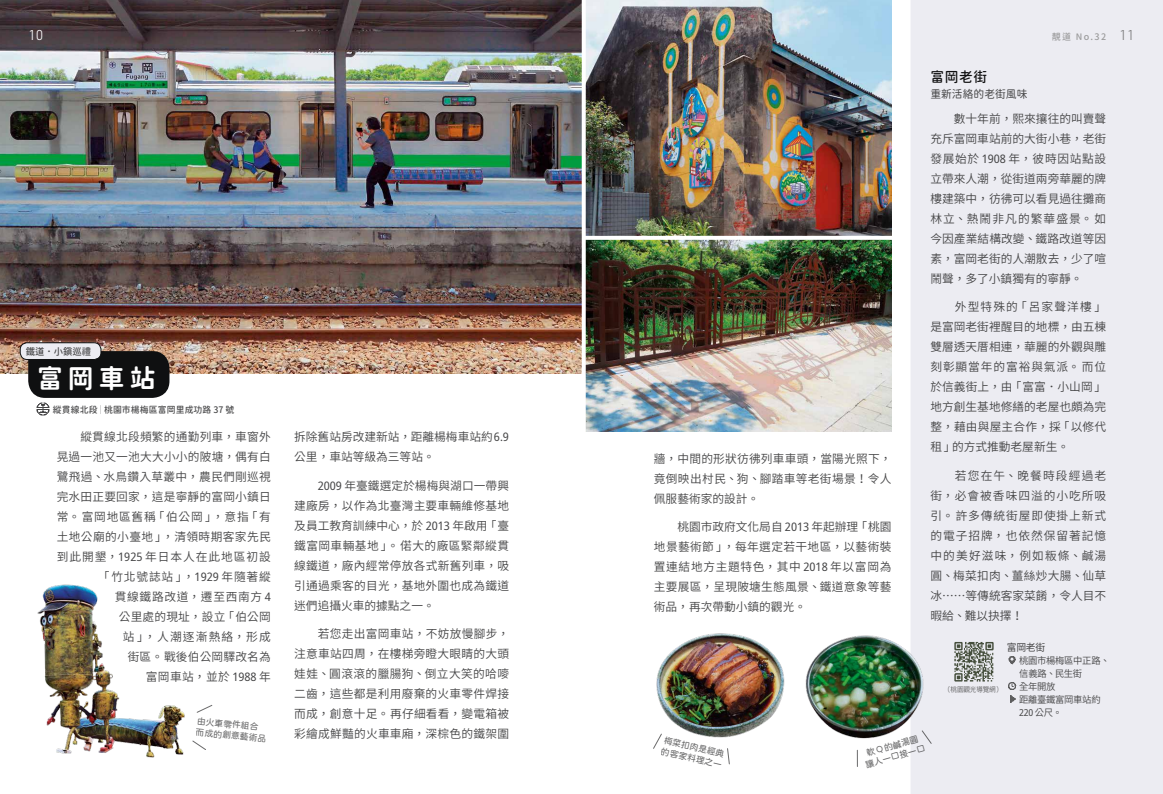
<style>
.page{position:relative;width:1163px;height:794px;background:#fff}
.page>*{position:absolute;margin:0;border:0;box-sizing:border-box;transform-origin:0 0}
.t1{font:26px "Gen Sen Rounded TW B";color:#fff}
.t2{font:14px "Gen Sen Rounded TW M";color:#101011}
.t3{font:300 14px "URWDIN";color:#fff}
.t4{font:11.7px/20px "Source Han Sans TC";letter-spacing:.02em;color:#444445;text-align:justify}
.t5{font:11.7px/20px "Source Han Sans TC";color:#444445}
.t6{font:11px "Gen Sen Rounded TW R";color:#444445}
.t7{font:10px "Source Han Sans TC";color:#444445}
.t8{font:9.5px/13px "Source Han Sans TC";letter-spacing:-.03em;color:#444445}
.t9{font:9.5px "Gen Sen Rounded TW M";color:#444445}
.t10{font:semi-condensed 9.5px "Noto Sans";color:#444445}
.t11{font:9px/10.8px "jf openhuninn 1.1";color:#444445}
.t12{font:9px "Gen Sen Rounded TW M";letter-spacing:.015em;color:#4a4a4b}
.t13{font:9px "Gen Sen Rounded TW M";color:#9b9b9c}
.t14{font:7px "Source Han Sans TC";letter-spacing:-.03em;color:#5e5e5f;scale:.95 1}
.s1{font-family:"URWDIN";font-weight:300;font-size:14px;color:#7a7a7b}
.s2{font-family:"Noto Sans";font-stretch:semi-condensed}
.s3{font-family:"Source Han Sans TC";font-stretch:normal}
</style>
<div class="page">
<div style="left:0;top:0;width:1162px;height:794px;background:#ececf2"></div>
<div style="left:0;top:0;width:910px;height:794px;background:#fff"></div>
<img style="left:585px;top:0;width:306px;height:431px">
<svg style="left:585px;top:236px;width:307px;height:4px"></svg>
<img style="left:0;top:0;width:581px;height:373px">
<div style="left:20px;top:343px;width:81px;height:16px;background:#ececf2;border-radius:7px"></div>
<div style="left:20px;top:342px;width:81px;height:18px;border:1px solid #0f1011;border-radius:7px"></div>
<svg style="left:28px;top:351px;width:141px;height:64px;background:#5f5f60"></svg>
<img style="left:954px;top:642px;width:40px;height:40px">
<svg style="left:1008px;top:656px;width:8px;height:9px"></svg>
<svg style="left:1008px;top:682px;width:9px;height:21px"></svg>
<svg style="left:924px;top:732px;width:8px;height:12px"></svg>
<svg style="left:856px;top:750px;width:1px;height:16px"></svg>
<svg style="left:726px;top:748px;width:4px;height:16px"></svg>
<svg style="left:652px;top:733px;width:10px;height:16px"></svg>
<svg style="left:581px;top:0;width:4px;height:454px;background:#e8e8e7"></svg>
<svg style="left:192px;top:740px;width:14px;height:10px"></svg>
<svg style="left:196px;top:704px;width:17px;height:9px"></svg>
<img style="left:33px;top:576px;width:154px;height:182px">
<img style="left:804px;top:634px;width:120px;height:105px">
<img style="left:653px;top:634px;width:133px;height:105px">
<p class="t3" style="left:28px;top:26px;width:17px">10</p>
<p class="t13" style="left:1051px;top:31px;width:84px">靚道 No.32 <span class="s1">11</span></p>
<p class="t9" style="left:26px;top:346px;width:67px">鐵道．小鎮巡禮</p>
<h1 class="t1" style="left:37px;top:363px;width:120px">富岡車站</h1>
<p class="t12" style="left:53px;top:404px;width:183px">縱貫線北段｜桃園市楊梅區富岡里成功路 37 號</p>
<p class="t4" style="left:57px;top:427px;width:216px;text-align:right">　　縱貫線北段頻繁的通勤列車，車窗外晃過一池又一池大大小小的陂塘，偶有白鷺飛過、水鳥鑽入草叢中，農民們剛巡視完水田正要回家，這是寧靜的富岡小鎮日常。富岡地區舊稱「伯公岡」，意指「有土地公廟的小臺地」，清領時期客家先民到此開墾，<span class="s2">1925</span> 年日本人在此地區初設「竹北號誌站」，<span class="s2">1929</span> 年隨著縱<br>貫線鐵路改道，遷至西南方 <span class="s2">4<br></span>公里處的現址，設立「伯公岡<br>站」，人潮逐漸熱絡，形成<br>街區。戰後伯公岡驛改名為<br>富岡車站，並於 <span class="s2">1988</span> 年</p>
<p class="t5" style="left:294px;top:427px;width:216px">拆除舊站房改建新站，距離楊梅車站約<span class="s2">6.9</span>公里，車站等級為三等站。</p>
<p class="t4" style="left:294px;top:476px;width:216px">　　<span class="s2">2009</span> 年臺鐵選定於楊梅與湖口一帶興建廠房，以作為北臺灣主要車輛維修基地及員工教育訓練中心，於 <span class="s2">2013</span> 年啟用「臺鐵富岡車輛基地」。偌大的廠區緊鄰縱貫線鐵道，廠內經常停放各式新舊列車，吸引通過乘客的目光，基地外圍也成為鐵道迷們追攝火車的據點之一。</p>
<p class="t4" style="left:294px;top:624px;width:216px;text-indent:24px">若您走出富岡車站，不妨放慢腳步，注意車站四周，在樓梯旁瞪大眼睛的大頭娃娃、圓滾滾的臘腸狗、倒立大笑的哈嘜二齒，這些都是利用廢棄的火車零件焊接而成，創意十足。再仔細看看，變電箱被彩繪成鮮豔的火車車廂，深棕色的鐵架圍</p>
<p class="t11" style="left:197px;top:715px;width:72px;rotate:6deg">由火車零件組合而成的創意藝術品</p>
<p class="t4" style="left:653px;top:448px;width:239px">牆，中間的形狀彷彿列車車頭，當陽光照下，竟倒映出村民、狗、腳踏車等老街場景！令人佩服藝術家的設計。</p>
<p class="t4" style="left:653px;top:517px;width:239px">　　桃園市政府文化局自 <span class="s2">2013</span> 年起辦理「桃園地景藝術節」，每年選定若干地區，以藝術裝置連結地方主題特色，其中 <span class="s2">2018</span> 年以富岡為主要展區，呈現陂塘生態風景、鐵道意象等藝術品，再次帶動小鎮的觀光。</p>
<p class="t2" style="left:930px;top:69px;width:58px">富岡老街</p>
<p class="t6" style="left:930px;top:87px;width:99px">重新活絡的老街風味</p>
<p class="t4" style="left:930px;top:109px;width:177px">　　數十年前，熙來攘往的叫賣聲充斥富岡車站前的大街小巷，老街發展始於 <span class="s2">1908</span> 年，彼時因站點設立帶來人潮，從街道兩旁華麗的牌樓建築中，彷彿可以看見過往攤商林立、熱鬧非凡的繁華盛景。如今因產業結構改變、鐵路改道等因素，富岡老街的人潮散去，少了喧鬧聲，多了小鎮獨有的寧靜。</p>
<p class="t4" style="left:930px;top:297px;width:177px">　　外型特殊的「呂家聲洋樓」是富岡老街裡醒目的地標，由五棟雙層透天厝相連，華麗的外觀與雕刻彰顯當年的富裕與氣派。而位於信義街上，由「富富．小山岡」地方創生基地修繕的老屋也頗為完整，藉由與屋主合作，採「以修代租」的方式推動老屋新生。</p>
<p class="t4" style="left:930px;top:466px;width:177px">　　若您在午、晚餐時段經過老街，必會被香味四溢的小吃所吸引。許多傳統街屋即使掛上新式的電子招牌，也依然保留著記憶中的美好滋味，例如粄條、鹹湯圓、梅菜扣肉、薑絲炒大腸、仙草冰……等傳統客家菜餚，令人目不暇給、難以抉擇！</p>
<p class="t14" style="left:943px;top:685px;width:64px">（桃園觀光導覽網）</p>
<p class="t7" style="left:1006px;top:642px;width:40px">富岡老街</p>
<p class="t8" style="left:1018px;top:654px;width:92px">桃園市楊梅區中正路、信義路、民生街<br>全年開放<br>距離臺鐵富岡車站約</p>
<p class="t10" style="left:1019px;top:705px;width:44px">220 <span class="s3">公尺。</span></p>
<p class="t11" style="left:665px;top:735px;width:63px;rotate:13deg">梅菜扣肉是經典的客家料理之一</p>
<p class="t11" style="left:861px;top:749px;width:63px;text-align:center;rotate:-16deg">軟 Q的鹹湯圓讓人一口接一口</p>
</div>
